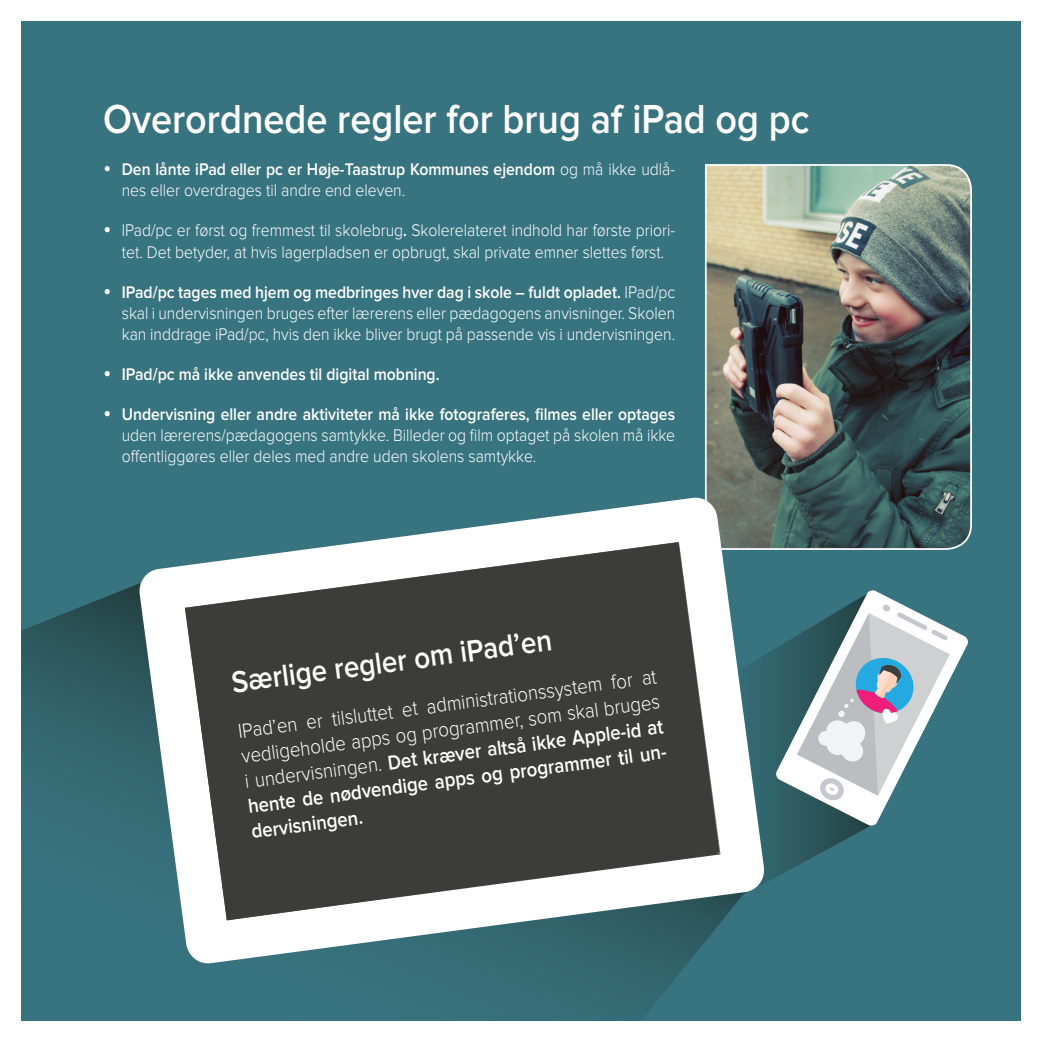
<style>
.page{position:relative;width:1042px;height:1042px;background:#fff}
.page>*{position:absolute;margin:0;border:0;box-sizing:border-box;transform-origin:0 0}
.t1{font:600 42px "Proxima Nova";color:#fff;scale:.9 1}
.t2{font:600 31.5px "Proxima Nova";color:#fff;scale:.89 1}
.t3{font:300 21px/24.8px "Proxima Nova";color:#fff;scale:.89 1}
.t4{font:300 17.5px/21px "Proxima Nova";color:#fff;text-align:justify;scale:.9 1}
.t5{font:600 17.5px/21px "Proxima Nova";color:#fff;scale:.9 1}
.s1{font-weight:300;font-size:26.25px}
.s2{font-weight:300}
.s3{font-size:26.25px}
.s4{font-weight:600}
</style>
<div class="page">
<div style="left:21px;top:21px;width:1000px;height:1000px;background:#387480"></div>
<img style="left:705px;top:164px;width:267px;height:386px">
<svg style="left:765px;top:649px;width:105px;height:234px"></svg>
<svg style="left:775px;top:590px;width:193px;height:236px"></svg>
<svg style="left:797px;top:604px;width:153px;height:198px"></svg>
<svg style="left:21px;top:584px;width:665px;height:437px"></svg>
<svg style="left:138px;top:496px;width:627px;height:469px"></svg>
<svg style="left:185px;top:542px;width:534px;height:378px;background:#626363"></svg>
<p class="t1" style="left:103px;top:95px;width:786px">Overordnede regler for brug af iPad og pc</p>
<p class="t5" style="left:122px;top:159px;width:616px;text-indent:-19px"><span class="s1">•</span> Den lånte iPad eller pc er Høje-Taastrup Kommunes ejendom <span class="s2">og må ikke udlå&shy;nes eller overdrages til andre end eleven.</span></p>
<p class="t4" style="left:103px;top:220px;width:637px;text-align:center"><span class="s3">•</span> IPad/pc er først og fremmest til skolebrug<span class="s4">.</span> Skolerelateret indhold har første priori&shy;tet. Det betyder, at hvis lagerpladsen er opbrugt, skal private emner slettes først.</p>
<p class="t4" style="left:122px;top:282px;width:616px;text-indent:-19px"><span class="s3">•</span> <span class="s4">IPad/pc tages med hjem og medbringes hver dag i skole – fuldt opladet.</span> IPad/pc skal i undervisningen bruges efter lærerens eller pædagogens anvisninger. Skolen kan inddrage iPad/pc, hvis den ikke bliver brugt på passende vis i undervisningen.</p>
<p class="t5" style="left:103px;top:364px;width:375px"><span class="s1">•</span> IPad/pc må ikke anvendes til digital mobning.</p>
<p class="t4" style="left:122px;top:404px;width:616px;text-indent:-19px"><span class="s3">•</span> <span class="s4">Undervisning eller andre aktiviteter må ikke fotograferes, filmes eller optages </span>uden lærerens/pædagogens samtykke. Billeder og film optaget på skolen må ikke offentliggøres eller deles med andre uden skolens samtykke.</p>
<p class="t2" style="left:229px;top:663px;width:364px;rotate:-7deg">Særlige regler om iPad’en</p>
<p class="t3" style="left:236px;top:721px;width:481px;rotate:-8deg">IPad’en er tilsluttet et administrationssystem for at vedligeholde apps og programmer, som skal bruges i undervisningen. <span class="s4">Det kræver altså ikke Apple-id at hente de nødvendige apps og programmer til un&shy;dervisningen.</span></p>
</div>
